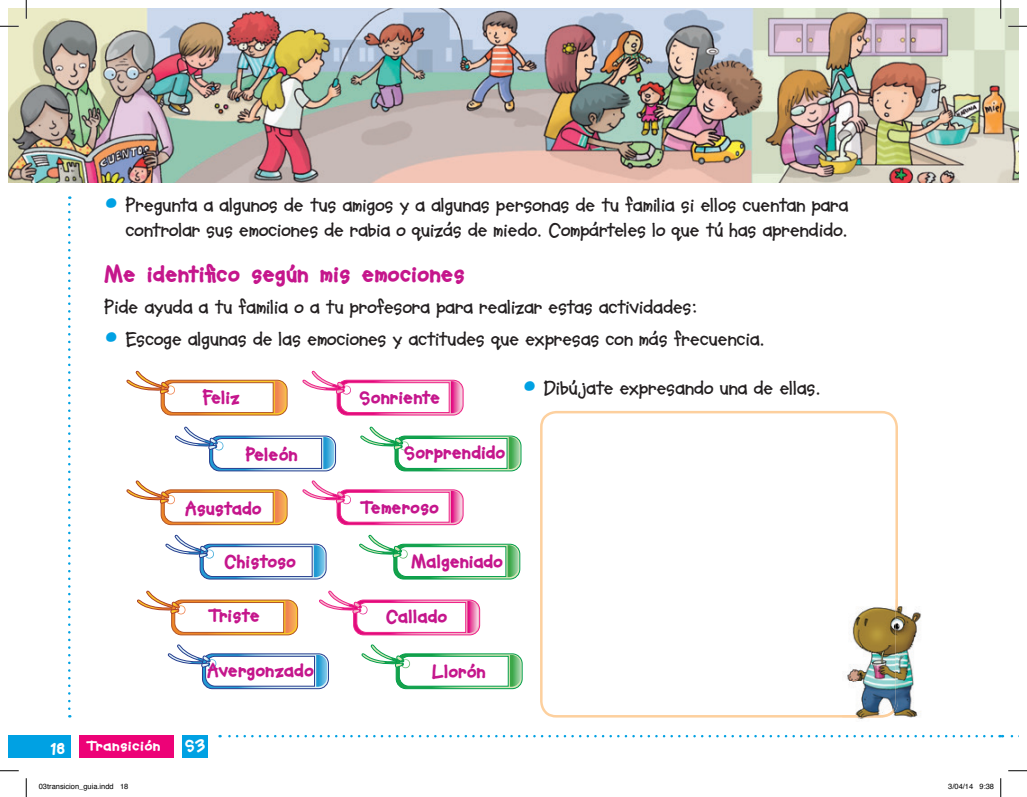
<style>
.page{position:relative;width:1027px;height:797px;background:#fff}
.page>*{position:absolute;margin:0;border:0;box-sizing:border-box;transform-origin:0 0}
.t1{font:800 25px "Soupbone OT";letter-spacing:-.005em;color:#c5168c}
.t2{font:700 20px/25px "Soupbone OT";letter-spacing:-.005em;color:#231f20;text-align:right}
.t3{font:800 20px "Soupbone OT";letter-spacing:-.005em;color:#c5168c}
.t4{font:800 17.5px "Soupbone OT";color:#fff}
.t5{font:800 15px "Soupbone OT";letter-spacing:.02em;color:#fff;scale:1.1 1}
.t6{font:7.5px "Helvetica";color:#000}
.s1{color:#00a1e3}
</style>
<div class="page">
<img style="left:9px;top:9px;width:1009px;height:173px">
<svg style="left:126px;top:370px;width:161px;height:45px"></svg>
<div style="left:161px;top:489px;width:126px;height:36px;border:1px solid #b45526;border-radius:10px"></div>
<svg style="left:126px;top:480px;width:161px;height:44px"></svg>
<svg style="left:175px;top:426px;width:160px;height:45px"></svg>
<svg style="left:137px;top:590px;width:160px;height:45px"></svg>
<svg style="left:165px;top:534px;width:161px;height:45px"></svg>
<div style="left:202px;top:653px;width:127px;height:36px;border:1px solid #253e8f;border-radius:10px"></div>
<svg style="left:168px;top:644px;width:160px;height:44px"></svg>
<svg style="left:302px;top:370px;width:161px;height:45px"></svg>
<div style="left:337px;top:489px;width:126px;height:36px;border:1px solid #ee2189;border-radius:10px"></div>
<svg style="left:302px;top:480px;width:161px;height:44px"></svg>
<svg style="left:319px;top:590px;width:160px;height:45px"></svg>
<svg style="left:360px;top:426px;width:161px;height:45px"></svg>
<svg style="left:359px;top:534px;width:160px;height:45px"></svg>
<div style="left:396px;top:653px;width:126px;height:36px;border:1px solid #009e4a;border-radius:10px"></div>
<svg style="left:361px;top:644px;width:161px;height:44px"></svg>
<svg style="left:540px;top:411px;width:358px;height:306px"></svg>
<img style="left:842px;top:606px;width:79px;height:113px">
<img style="left:842px;top:599px;width:56px;height:118px">
<div style="left:79px;top:735px;width:95px;height:22px;background:#ed0277"></div>
<div style="left:9px;top:735px;width:62px;height:22px;background:#00a1e3"></div>
<div style="left:183px;top:735px;width:25px;height:22px;background:#00a1e3"></div>
<svg style="left:220px;top:735px;width:772px;height:2px"></svg>
<svg style="left:68px;top:196px;width:3px;height:512px"></svg>
<svg style="left:999px;top:735px;width:15px;height:2px"></svg>
<svg style="left:0;top:25px;width:19px;height:2px"></svg>
<svg style="left:1008px;top:25px;width:19px;height:2px"></svg>
<svg style="left:0;top:770px;width:19px;height:1px"></svg>
<svg style="left:1008px;top:770px;width:19px;height:1px"></svg>
<svg style="left:25px;top:0;width:2px;height:19px"></svg>
<svg style="left:25px;top:778px;width:2px;height:19px"></svg>
<svg style="left:1000px;top:0;width:1px;height:19px"></svg>
<svg style="left:1000px;top:778px;width:1px;height:19px"></svg>
<p class="t2" style="left:104px;top:192px;width:746px"><span class="s1">•</span> Pregunta a algunos de tus amigos y a algunas personas de tu familia si ellos cuentan para controlar sus emociones de rabia o quizás de miedo. Compárteles lo que tú has aprendido.</p>
<p class="t1" style="left:104px;top:259px;width:362px">Me identifico según mis emociones</p>
<p class="t2" style="left:104px;top:294px;width:594px">Pide ayuda a tu familia o a tu profesora para realizar estas actividades:</p>
<p class="t2" style="left:104px;top:326px;width:662px"><span class="s1">•</span> Escoge algunas de las emociones y actitudes que expresas con más frecuencia.</p>
<p class="t3" style="left:202px;top:385px;width:39px">Feliz</p>
<p class="t3" style="left:359px;top:385px;width:82px">Sonriente</p>
<p class="t2" style="left:522px;top:375px;width:300px"><span class="s1">•</span> Dibújate expresando una de ellas.</p>
<p class="t3" style="left:245px;top:442px;width:54px">Peleón</p>
<p class="t3" style="left:404px;top:440px;width:103px">Sorprendido</p>
<p class="t3" style="left:185px;top:496px;width:79px">Asustado</p>
<p class="t3" style="left:361px;top:495px;width:79px">Temeroso</p>
<p class="t3" style="left:224px;top:549px;width:74px">Chistoso</p>
<p class="t3" style="left:411px;top:549px;width:94px">Malgeniado</p>
<p class="t3" style="left:209px;top:603px;width:52px">Triste</p>
<p class="t3" style="left:386px;top:604px;width:63px">Callado</p>
<p class="t3" style="left:207px;top:657px;width:109px">Avergonzado</p>
<p class="t3" style="left:432px;top:659px;width:55px">Llorón</p>
<p class="t4" style="left:50px;top:737px;width:17px">18</p>
<p class="t5" style="left:87px;top:737px;width:68px">Transición</p>
<p class="t4" style="left:185px;top:734px;width:22px">S3</p>
<p class="t6" style="left:39px;top:781px;width:91px">03transicion_guia.indd 18</p>
<p class="t6" style="left:948px;top:781px;width:47px">3/04/14 9:38</p>
</div>
